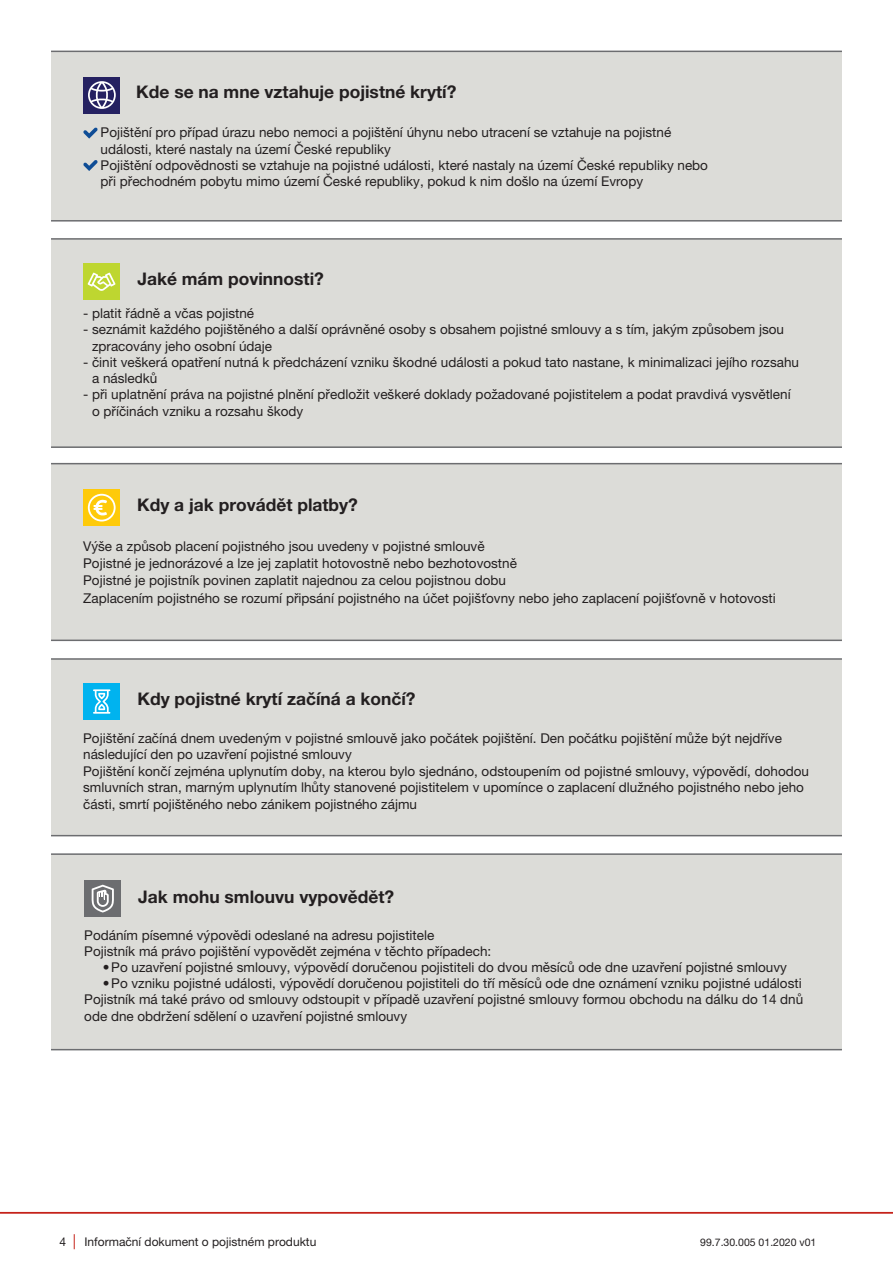
<style>
.page{position:relative;width:893px;height:1263px;background:#fff}
.page>*{position:absolute;margin:0;border:0;box-sizing:border-box;transform-origin:0 0}
.t1{font:700 17.4px "Helvetica Neue LT Pro";color:#231f20}
.t2{font:13.5px/16.2px "Helvetica Neue LT Pro";color:#231f20}
.t3{font:12px "Helvetica Neue LT Pro";color:#231f20}
.t4{font:10.5px "Helvetica Neue LT Pro";color:#231f20}
.s1{font-size:15px;color:#c5221a}
</style>
<div class="page">
<hr style="left:0;top:1212px;width:893px;height:1px;background:#c5221a">
<div style="left:51px;top:51px;width:791px;height:170px;background:#dcdcd8"></div>
<hr style="left:51px;top:51px;width:791px;height:1px;background:#6c6d70">
<hr style="left:51px;top:220px;width:791px;height:2px;background:#6c6d70">
<div style="left:51px;top:239px;width:791px;height:208px;background:#dcdcd8"></div>
<hr style="left:51px;top:238px;width:791px;height:2px;background:#6c6d70">
<hr style="left:51px;top:446px;width:791px;height:2px;background:#6c6d70">
<div style="left:51px;top:464px;width:791px;height:176px;background:#dcdcd8"></div>
<hr style="left:51px;top:463px;width:791px;height:1px;background:#6c6d70">
<hr style="left:51px;top:640px;width:791px;height:1px;background:#6c6d70">
<div style="left:51px;top:659px;width:791px;height:177px;background:#dcdcd8"></div>
<hr style="left:51px;top:658px;width:791px;height:2px;background:#6c6d70">
<hr style="left:51px;top:835px;width:791px;height:1px;background:#6c6d70">
<div style="left:51px;top:854px;width:791px;height:196px;background:#dcdcd8"></div>
<hr style="left:51px;top:853px;width:791px;height:2px;background:#6c6d70">
<hr style="left:51px;top:1049px;width:791px;height:1px;background:#6c6d70">
<div style="left:83px;top:263px;width:37px;height:37px;background:#bed630"></div>
<svg style="left:88px;top:273px;width:28px;height:18px"></svg>
<div style="left:83px;top:77px;width:37px;height:37px;background:#252161"></div>
<svg style="left:88px;top:81px;width:28px;height:28px"></svg>
<svg style="left:83px;top:127px;width:15px;height:12px"></svg>
<svg style="left:83px;top:160px;width:15px;height:11px"></svg>
<div style="left:83px;top:489px;width:37px;height:37px;background:#feca0a"></div>
<svg style="left:88px;top:494px;width:28px;height:27px"></svg>
<div style="left:83px;top:683px;width:37px;height:37px;background:#00b3ef"></div>
<svg style="left:93px;top:689px;width:17px;height:25px"></svg>
<div style="left:84px;top:880px;width:37px;height:37px;background:#6c6d70"></div>
<svg style="left:92px;top:885px;width:22px;height:27px"></svg>
<p class="t1" style="left:136px;top:81px;width:322px">Kde se na mne vztahuje pojistné krytí?</p>
<p class="t2" style="left:101px;top:124px;width:609px">Pojištění pro případ úrazu nebo nemoci a pojištění úhynu nebo utracení se vztahuje na pojistné události, které nastaly na území České republiky<br>Pojištění odpovědnosti se vztahuje na pojistné události, které nastaly na území České republiky nebo při přechodném pobytu mimo území České republiky, pokud k nim došlo na území Evropy</p>
<p class="t1" style="left:137px;top:268px;width:188px">Jaké mám povinnosti?</p>
<p class="t2" style="left:83px;top:305px;width:173px">- platit řádně a včas pojistné</p>
<p class="t2" style="left:92px;top:321px;width:693px;text-indent:-9px">- seznámit každého pojištěného a další oprávněné osoby s obsahem pojistné smlouvy a s tím, jakým způsobem jsou zpracovány jeho osobní údaje</p>
<p class="t2" style="left:92px;top:354px;width:708px;text-indent:-9px">- činit veškerá opatření nutná k předcházení vzniku škodné události a pokud tato nastane, k minimalizaci jejího rozsahu a následků</p>
<p class="t2" style="left:92px;top:386px;width:700px;text-indent:-9px">- při uplatnění práva na pojistné plnění předložit veškeré doklady požadované pojistitelem a podat pravdivá vysvětlení o příčinách vzniku a rozsahu škody</p>
<p class="t1" style="left:137px;top:494px;width:222px">Kdy a jak provádět platby?</p>
<p class="t2" style="left:83px;top:537px;width:694px;line-height:17.4px">Výše a způsob placení pojistného jsou uvedeny v pojistné smlouvě<br>Pojistné je jednorázové a lze jej zaplatit hotovostně nebo bezhotovostně<br>Pojistné je pojistník povinen zaplatit najednou za celou pojistnou dobu<br>Zaplacením pojistného se rozumí připsání pojistného na účet pojišťovny nebo jeho zaplacení pojišťovně v hotovosti</p>
<p class="t1" style="left:138px;top:688px;width:280px">Kdy pojistné krytí začíná a končí?</p>
<p class="t2" style="left:83px;top:730px;width:727px">Pojištění začíná dnem uvedeným v pojistné smlouvě jako počátek pojištění. Den počátku pojištění může být nejdříve následující den po uzavření pojistné smlouvy<br>Pojištění končí zejména uplynutím doby, na kterou bylo sjednáno, odstoupením od pojistné smlouvy, výpovědí, dohodou smluvních stran, marným uplynutím lhůty stanovené pojistitelem v upomínce o zaplacení dlužného pojistného nebo jeho části, smrtí pojištěného nebo zánikem pojistného zájmu</p>
<p class="t1" style="left:138px;top:886px;width:257px">Jak mohu smlouvu vypovědět?</p>
<p class="t2" style="left:84px;top:926px;width:409px">Podáním písemné výpovědi odeslané na adresu pojistitele<br>Pojistník má právo pojištění vypovědět zejména v těchto případech:</p>
<p class="t2" style="left:103px;top:959px;width:686px">• Po uzavření pojistné smlouvy, výpovědí doručenou pojistiteli do dvou měsíců ode dne uzavření pojistné smlouvy</p>
<p class="t2" style="left:84px;top:975px;width:720px;text-align:justify;text-indent:18px">• Po vzniku pojistné události, výpovědí doručenou pojistiteli do tří měsíců ode dne oznámení vzniku pojistné události Pojistník má také právo od smlouvy odstoupit v případě uzavření pojistné smlouvy formou obchodu na dálku do 14 dnů ode dne obdržení sdělení o uzavření pojistné smlouvy</p>
<p class="t3" style="left:60px;top:1234px;width:258px">4 <span class="s1">|</span> Informační dokument o pojistném produktu</p>
<p class="t4" style="left:700px;top:1236px;width:118px">99.7.30.005 01.2020 v01</p>
</div>
